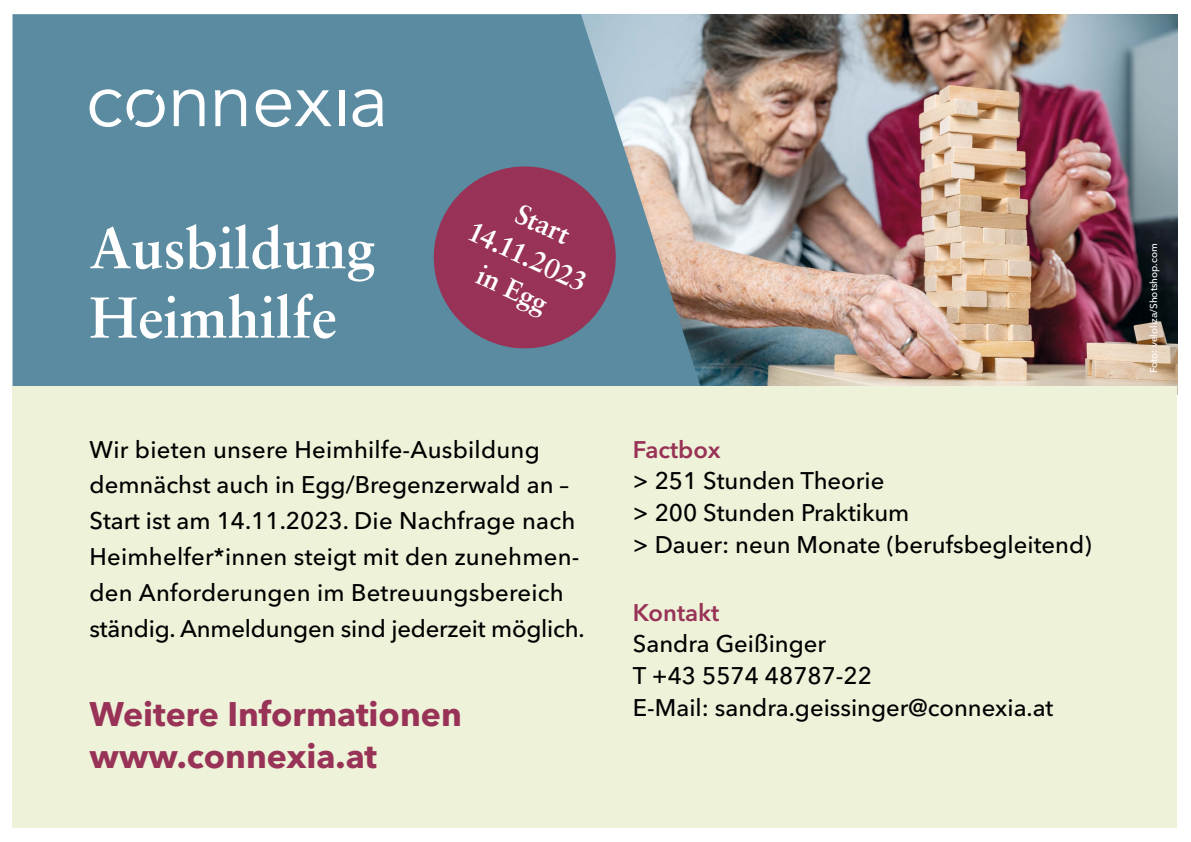
<style>
.page{position:relative;width:1191px;height:842px;background:#fff}
.page>*{position:absolute;margin:0;border:0;box-sizing:border-box;transform-origin:0 0}
.t1{font:700 57.8px/69.4px "Sabon LT";color:#fff}
.t2{font:700 33.8px "Avenir Next LT Pro";color:#983256}
.t3{font:700 27.8px/35.8px "Sabon LT";color:#fff;text-align:center}
.t4{font:500 23.9px/35.8px "Avenir Next LT Pro";color:#000}
.t5{font:600 23.9px "Avenir Next LT Pro";color:#983256}
.t6{font:500 9.9px "Avenir Next LT Pro";color:#fff}
</style>
<div class="page">
<img style="left:700px;top:14px;width:477px;height:380px">
<svg style="left:12px;top:14px;width:688px;height:372px;background:#6591a4"></svg>
<svg style="left:90px;top:89px;width:75px;height:38px"></svg>
<svg style="left:173px;top:89px;width:31px;height:37px"></svg>
<svg style="left:215px;top:89px;width:31px;height:37px"></svg>
<svg style="left:256px;top:89px;width:75px;height:38px"></svg>
<div style="left:340px;top:90px;width:5px;height:36px;background:#fff"></div>
<svg style="left:352px;top:89px;width:31px;height:38px"></svg>
<svg style="left:427px;top:160px;width:195px;height:194px;background:#844d6d"></svg>
<div style="left:12px;top:386px;width:1164px;height:442px;background:#edf2d9"></div>
<h1 class="t1" style="left:90px;top:212px;width:287px">Ausbildung<br>Heimhilfe</h1>
<p class="t3" style="left:492px;top:180px;width:130px;rotate:25deg">Start<br>14.11.2023 in Egg</p>
<p class="t4" style="left:90px;top:431px;width:496px">Wir bieten unsere Heimhilfe-Ausbildung demnächst auch in Egg/Bregenzerwald an – Start ist am 14.11.2023. Die Nachfrage nach Heimhelfer*innen steigt mit den zunehmen&shy;den Anforderungen im Betreuungsbereich ständig. Anmeldungen sind jederzeit möglich.</p>
<p class="t5" style="left:633px;top:435px;width:89px">Factbox</p>
<p class="t4" style="left:633px;top:465px;width:460px;line-height:31.8px">&gt; 251 Stunden Theorie<br>&gt; 200 Stunden Praktikum<br>&gt; Dauer: neun Monate (berufsbegleitend)</p>
<p class="t5" style="left:633px;top:598px;width:88px">Kontakt</p>
<p class="t4" style="left:633px;top:628px;width:241px;line-height:31.8px">Sandra Geißinger<br>T +43 5574 48787-22</p>
<h2 class="t2" style="left:90px;top:693px;width:374px">Weitere Informationen</h2>
<p class="t4" style="left:633px;top:690px;width:422px">E-Mail: sandra.geissinger@connexia.at</p>
<h2 class="t2" style="left:90px;top:735px;width:289px">www.connexia.at</h2>
<p class="t6" style="left:1147px;top:373px;width:131px;rotate:-90deg">Foto: veloliza/Shotshop.com</p>
</div>
